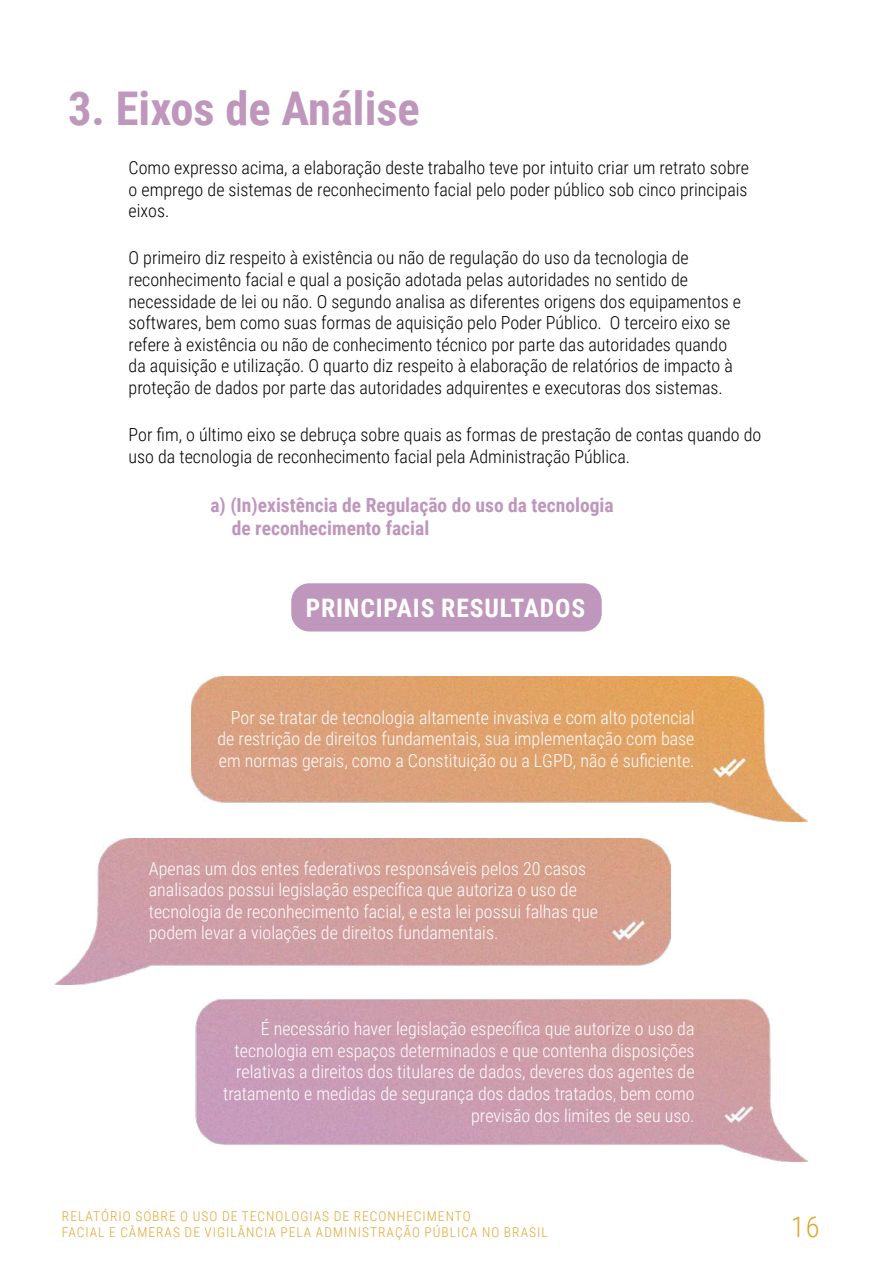
<style>
.page{position:relative;width:893px;height:1263px;background:#fff}
.page>*{position:absolute;margin:0;border:0;box-sizing:border-box;transform-origin:0 0}
.t1{font:700 46.5px "Roboto Condensed";color:#bf96bc}
.t2{font:300 28.5px "Roboto Condensed";color:#e0a72f}
.t3{font:700 25.5px "Roboto Condensed";letter-spacing:.035em;color:#fff}
.t4{font:700 19.5px/23.4px "Roboto Condensed";color:#bf96bc}
.t5{font:300 18px/21.6px "Roboto Condensed";color:#000}
.t6{font:300 18px/21.6px "Roboto Condensed";color:#fff;text-align:justify}
.t7{font:300 13.5px/16.5px "Roboto Condensed";letter-spacing:.075em;color:#e0a72f}
</style>
<div class="page">
<div style="left:291px;top:583px;width:311px;height:48px;background:#bf96bc;border-radius:18px"></div>
<img style="left:192px;top:676px;width:616px;height:146px">
<img style="left:55px;top:838px;width:615px;height:146px">
<img style="left:195px;top:999px;width:613px;height:163px">
<h1 class="t1" style="left:68px;top:76px;width:353px">3. Eixos de Análise</h1>
<p class="t5" style="left:129px;top:156px;width:622px;text-align:justify">Como expresso acima, a elaboração deste trabalho teve por intuito criar um retrato sobre o emprego de sistemas de reconhecimento facial pelo poder público sob cinco principais eixos.</p>
<p class="t5" style="left:129px;top:246px;width:614px">O primeiro diz respeito à existência ou não de regulação do uso da tecnologia de reconhecimento facial e qual a posição adotada pelas autoridades no sentido de necessidade de lei ou não. O segundo analisa as diferentes origens dos equipamentos e softwares, bem como suas formas de aquisição pelo Poder Público. O terceiro eixo se refere à existência ou não de conhecimento técnico por parte das autoridades quando da aquisição e utilização. O quarto diz respeito à elaboração de relatórios de impacto à proteção de dados por parte das autoridades adquirentes e executoras dos sistemas.</p>
<p class="t5" style="left:129px;top:423px;width:634px">Por fim, o último eixo se debruça sobre quais as formas de prestação de contas quando do uso da tecnologia de reconhecimento facial pela Administração Pública.</p>
<p class="t4" style="left:232px;top:492px;width:383px;text-indent:-21px">a) (In)existência de Regulação do uso da tecnologia de reconhecimento facial</p>
<h3 class="t3" style="left:306px;top:590px;width:281px">PRINCIPAIS RESULTADOS</h3>
<p class="t6" style="left:218px;top:706px;width:479px;text-indent:13px">Por se tratar de tecnologia altamente invasiva e com alto potencial de restrição de direitos fundamentais, sua implementação com base em normas gerais, como a Constituição ou a LGPD, não é suficiente.</p>
<p class="t6" style="left:149px;top:857px;width:451px;text-align:left">Apenas um dos entes federativos responsáveis pelos 20 casos analisados possui legislação específica que autoriza o uso de tecnologia de reconhecimento facial, e esta lei possui falhas que podem levar a violações de direitos fundamentais.</p>
<p class="t6" style="left:223px;top:1017px;width:473px;text-align:right">É necessário haver legislação específica que autorize o uso da tecnologia em espaços determinados e que contenha disposições relativas a direitos dos titulares de dados, deveres dos agentes de tratamento e medidas de segurança dos dados tratados, bem como previsão dos limites de seu uso.</p>
<p class="t7" style="left:62px;top:1207px;width:487px">RELATÓRIO SOBRE O USO DE TECNOLOGIAS DE RECONHECIMENTO<br>FACIAL E CÂMERAS DE VIGILÂNCIA PELA ADMINISTRAÇÃO PÚBLICA NO BRASIL</p>
<h2 class="t2" style="left:791px;top:1206px;width:30px">16</h2>
</div>
